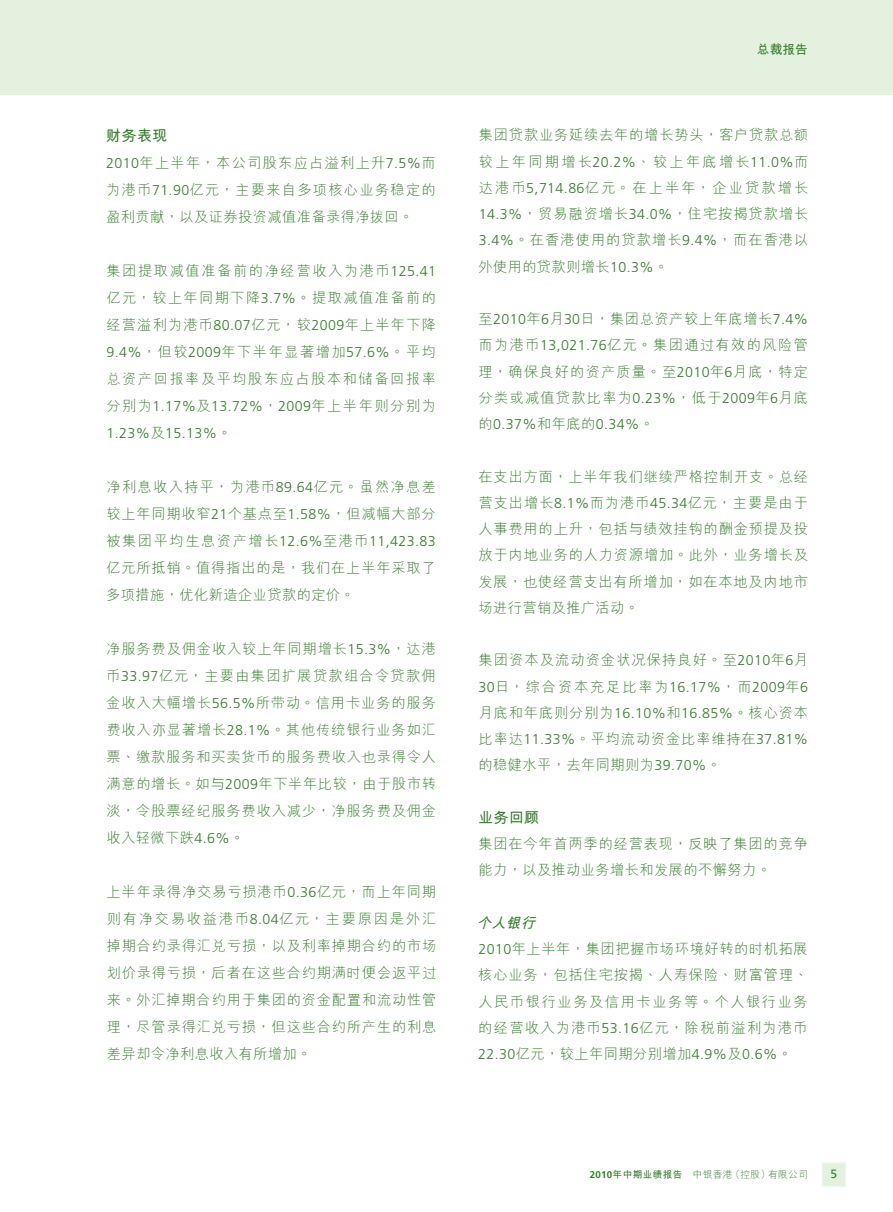
<style>
.page{position:relative;width:893px;height:1212px;background:#fff}
.page>*{position:absolute;margin:0;border:0;box-sizing:border-box;transform-origin:0 0}
.t1{font:700 15px "M Hei HKS";letter-spacing:.03em;color:#357b2b}
.t2{font:300 14.25px/27px "M Hei HKS";letter-spacing:.055em;color:#357b2b;text-align:justify}
.t3{font:300 14.25px/27px "Frutiger LT Std";letter-spacing:.03em;color:#357b2b}
.t4{font:700 12.75px "M Hei HKS";color:#357b2b}
.t5{font:12px "Frutiger LT Std";color:#357b2b}
.t6{font:300 9.75px "M Hei HKS";letter-spacing:.03em;color:#357b2b}
.s1{font-family:"Frutiger LT Std"}
.s2{font-family:"M Hei HKS"}
.s3{font-weight:700;font-style:italic}
.s4{font-family:"Frutiger LT Std";font-weight:700}
.s5{font-weight:700}
</style>
<div class="page">
<div style="left:0;top:0;width:893px;height:94px;background:#e4f1de"></div>
<div style="left:821px;top:1162px;width:25px;height:25px;background:#e4f1de;border:2px solid #f0f7ed"></div>
<p class="t1" style="left:106px;top:125px;width:63px">財務表現</p>
<p class="t2" style="left:106px;top:149px;width:331px"><span class="s1">2010</span>年上半年，本公司股東應佔溢利上升<span class="s1">7.5%</span>而為港幣<span class="s1">71.90</span>億元，主要來自多項核心業務穩定的盈利貢獻，以及證券投資減值準備錄得淨撥回。</p>
<p class="t2" style="left:106px;top:257px;width:331px">集團提取減值準備前的淨經營收入為港幣<span class="s1">125.41</span>億元，較上年同期下降<span class="s1">3.7%</span>。提取減值準備前的經營溢利為港幣<span class="s1">80.07</span>億元，較<span class="s1">2009</span>年上半年下降<span class="s1">9.4%</span>，但較<span class="s1">2009</span>年下半年顯著增加<span class="s1">57.6%</span>。平均總資產回報率及平均股東應佔股本和儲備回報率</p>
<p class="t3" style="left:106px;top:393px;width:331px"><span class="s2">分別為</span>1.17%<span class="s2">及</span>13.72%<span class="s2">，</span>2009<span class="s2">年上半年則分別為<br></span>1.23%<span class="s2">及</span>15.13%<span class="s2">。</span></p>
<p class="t2" style="left:106px;top:473px;width:331px">淨利息收入持平，為港幣<span class="s1">89.64</span>億元。雖然淨息差較上年同期收窄<span class="s1">21</span>個基點至<span class="s1">1.58%</span>，但減幅大部分被集團平均生息資產增長<span class="s1">12.6%</span>至港幣<span class="s1">11,423.83</span>億元所抵銷。值得指出的是，我們在上半年採取了多項措施，優化新造企業貸款的定價。</p>
<p class="t2" style="left:106px;top:635px;width:331px">淨服務費及佣金收入較上年同期增長<span class="s1">15.3%</span>，達港幣<span class="s1">33.97</span>億元，主要由集團擴展貸款組合令貸款佣金收入大幅增長<span class="s1">56.5%</span>所帶動。信用卡業務的服務費收入亦顯著增長<span class="s1">28.1%</span>。其他傳統銀行業務如匯票、繳款服務和買賣貨幣的服務費收入也錄得令人滿意的增長。如與<span class="s1">2009</span>年下半年比較，由於股市轉淡，令股票經紀服務費收入減少，淨服務費及佣金收入輕微下跌<span class="s1">4.6%</span>。</p>
<p class="t2" style="left:107px;top:878px;width:331px">上半年錄得淨交易虧損港幣<span class="s1">0.36</span>億元，而上年同期則有淨交易收益港幣<span class="s1">8.04</span>億元，主要原因是外匯掉期合約錄得匯兌虧損，以及利率掉期合約的市場劃價錄得虧損，後者在這些合約期滿時便會返平過來。外匯掉期合約用於集團的資金配置和流動性管理，儘管錄得匯兌虧損，但這些合約所產生的利息差異卻令淨利息收入有所增加。</p>
<p class="t4" style="left:757px;top:40px;width:53px">總裁報告</p>
<p class="t2" style="left:478px;top:121px;width:332px;line-height:26.2px">集團貸款業務延續去年的增長勢頭，客戶貸款總額較上年同期增長<span class="s1">20.2%</span>、較上年底增長<span class="s1">11.0%</span>而達港幣<span class="s1">5,714.86</span>億元。在上半年，企業貸款增長<span class="s1">14.3%</span>，貿易融資增長<span class="s1">34.0%</span>，住宅按揭貸款增長<span class="s1">3.4%</span>。在香港使用的貸款增長<span class="s1">9.4%</span>，而在香港以外使用的貸款則增長<span class="s1">10.3%</span>。</p>
<p class="t2" style="left:478px;top:305px;width:331px;line-height:26.2px">至<span class="s1">2010</span>年<span class="s1">6</span>月<span class="s1">30</span>日，集團總資產較上年底增長<span class="s1">7.4%</span>而為港幣<span class="s1">13,021.76</span>億元。集團通過有效的風險管理，確保良好的資產質量。至<span class="s1">2010</span>年<span class="s1">6</span>月底，特定分類或減值貸款比率為<span class="s1">0.23%</span>，低於<span class="s1">2009</span>年<span class="s1">6</span>月底</p>
<p class="t3" style="left:478px;top:411px;width:177px"><span class="s2">的</span>0.37%<span class="s2">和年底的</span>0.34%<span class="s2">。</span></p>
<p class="t2" style="left:478px;top:463px;width:331px;line-height:26.2px">在支出方面，上半年我們繼續嚴格控制開支。總經營支出增長<span class="s1">8.1%</span>而為港幣<span class="s1">45.34</span>億元，主要是由於人事費用的上升，包括與績效掛鈎的酬金預提及投放於內地業務的人力資源增加。此外，業務增長及發展，也使經營支出有所增加，如在本地及內地市場進行營銷及推廣活動。</p>
<p class="t2" style="left:478px;top:646px;width:331px;line-height:26.2px">集團資本及流動資金狀況保持良好。至<span class="s1">2010</span>年<span class="s1">6</span>月<span class="s1">30</span>日，綜合資本充足比率為<span class="s1">16.17%</span>，而<span class="s1">2009</span>年<span class="s1">6</span>月底和年底則分別為<span class="s1">16.10%</span>和<span class="s1">16.85%</span>。核心資本比率達<span class="s1">11.33%</span>。平均流動資金比率維持在<span class="s1">37.81%</span>的穩健水平，去年同期則為<span class="s1">39.70%</span>。</p>
<p class="t1" style="left:478px;top:806px;width:63px">業務回顧</p>
<p class="t2" style="left:478px;top:830px;width:331px;line-height:26.2px">集團在今年首兩季的經營表現，反映了集團的競爭能力，以及推動業務增長和發展的不懈努力。</p>
<p class="t2" style="left:477px;top:909px;width:333px;line-height:26.2px;text-align:left"><span class="s3">個人銀行<br></span><span class="s1">2010</span>年上半年，集團把握市場環境好轉的時機拓展核心業務，包括住宅按揭、人壽保險、財富管理、人民幣銀行業務及信用卡業務等。個人銀行業務的經營收入為港幣<span class="s1">53.16</span>億元，除稅前溢利為港幣<br><span class="s1">22.30</span>億元，較上年同期分別增加<span class="s1">4.9%</span>及<span class="s1">0.6%</span>。</p>
<p class="t6" style="left:590px;top:1168px;width:220px"><span class="s4">2010</span><span class="s5">年中期業績報告</span> 中銀香港（控股）有限公司</p>
<p class="t5" style="left:831px;top:1167px;width:8px">5</p>
</div>
